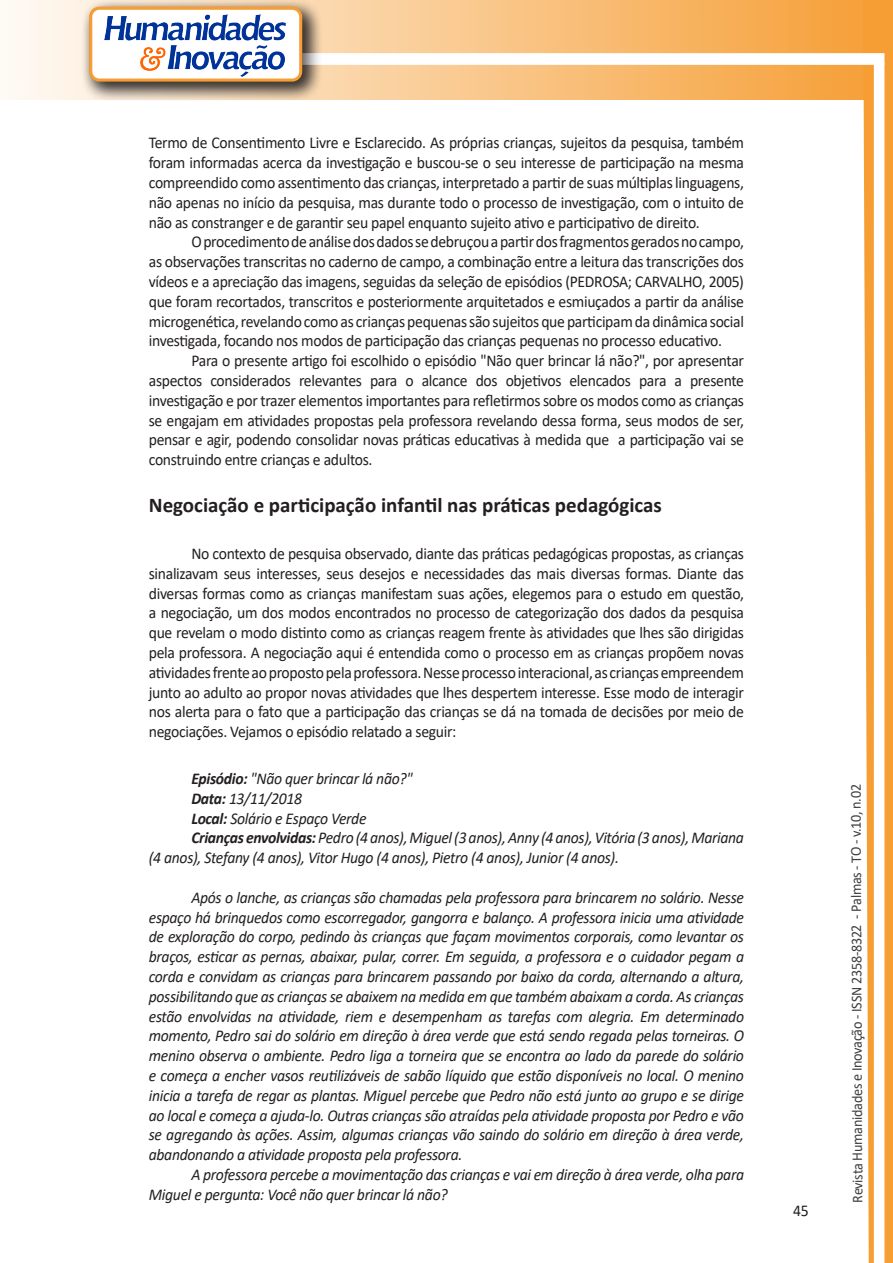
<style>
.page{position:relative;width:893px;height:1263px;background:#fff}
.page>*{position:absolute;margin:0;border:0;box-sizing:border-box;transform-origin:0 0}
.Titulo_2{font:700 21px "Calibri";color:#231f20}
.texto{font:16.5px/19.8px "Calibri";letter-spacing:-.02em;color:#231f20;text-align:justify;scale:.95 1}
.texto-2{font:italic 16.5px/19.8px "Calibri";letter-spacing:-.02em;color:#231f20;scale:.95 1}
.t1{font:15px "Calibri";letter-spacing:-.025em;color:#3e3e3f;scale:.95 1}
.s1{font-weight:700}
</style>
<div class="page">
<svg style="left:5px;top:0;width:858px;height:100px;background:#f9c484"></svg>
<div style="left:302px;top:53px;width:582px;height:12px;background:#fff;border:2px solid #fff"></div>
<svg style="left:863px;top:0;width:30px;height:1263px"></svg>
<div style="left:81px;top:0;width:241px;height:102px;background:#231f20;opacity:.75"></div>
<div style="left:91px;top:8px;width:210px;height:72px;background:#fff;border-radius:9px"></div>
<img style="left:104px;top:14px;width:181px;height:62px">
<div style="left:89px;top:7px;width:213px;height:75px;border:3px solid #f69e34;border-radius:9px"></div>
<p class="texto" style="left:149px;top:133px;width:628px">Termo de Consentimento Livre e Esclarecido. As próprias crianças, sujeitos da pesquisa, também foram informadas acerca da investigação e buscou-se o seu interesse de participação na mesma compreendido como assentimento das crianças, interpretado a partir de suas múltiplas linguagens, não apenas no início da pesquisa, mas durante todo o processo de investigação, com o intuito de não as constranger e de garantir seu papel enquanto sujeito ativo e participativo de direito.</p>
<p class="texto" style="left:149px;top:232px;width:628px;text-indent:43px">O procedimento de análise dos dados se debruçou a partir dos fragmentos gerados no campo, as observações transcritas no caderno de campo, a combinação entre a leitura das transcrições dos vídeos e a apreciação das imagens, seguidas da seleção de episódios (PEDROSA; CARVALHO, 2005) que foram recortados, transcritos e posteriormente arquitetados e esmiuçados a partir da análise microgenética, revelando como as crianças pequenas são sujeitos que participam da dinâmica social investigada, focando nos modos de participação das crianças pequenas no processo educativo.</p>
<p class="texto" style="left:149px;top:350px;width:628px;text-indent:43px">Para o presente artigo foi escolhido o episódio "Não quer brincar lá não?", por apresentar aspectos considerados relevantes para o alcance dos objetivos elencados para a presente investigação e por trazer elementos importantes para refletirmos sobre os modos como as crianças se engajam em atividades propostas pela professora revelando dessa forma, seus modos de ser, pensar e agir, podendo consolidar novas práticas educativas à medida que a participação vai se construindo entre crianças e adultos.</p>
<p class="Titulo_2" style="left:149px;top:490px;width:515px">Negociação e participação infantil nas práticas pedagógicas</p>
<p class="texto" style="left:149px;top:543px;width:628px;text-indent:43px">No contexto de pesquisa observado, diante das práticas pedagógicas propostas, as crianças sinalizavam seus interesses, seus desejos e necessidades das mais diversas formas. Diante das diversas formas como as crianças manifestam suas ações, elegemos para o estudo em questão, a negociação, um dos modos encontrados no processo de categorização dos dados da pesquisa que revelam o modo distinto como as crianças reagem frente às atividades que lhes são dirigidas pela professora. A negociação aqui é entendida como o processo em as crianças propõem novas atividades frente ao proposto pela professora. Nesse processo interacional, as crianças empreendem junto ao adulto ao propor novas atividades que lhes despertem interesse. Esse modo de interagir nos alerta para o fato que a participação das crianças se dá na tomada de decisões por meio de negociações. Vejamos o episódio relatado a seguir:</p>
<p class="texto-2" style="left:191px;top:768px;width:234px"><span class="s1">Episódio:</span> "Não quer brincar lá não?"</p>
<p class="texto-2" style="left:191px;top:788px;width:118px"><span class="s1">Data:</span> 13/11/2018</p>
<p class="texto-2" style="left:191px;top:807px;width:186px"><span class="s1">Local:</span> Solário e Espaço Verde</p>
<p class="texto-2" style="left:149px;top:827px;width:628px;text-indent:43px"><span class="s1">Crianças envolvidas:</span> Pedro (4 anos), Miguel (3 anos), Anny (4 anos), Vitória (3 anos), Mariana (4 anos), Stefany (4 anos), Vitor Hugo (4 anos), Pietro (4 anos), Junior (4 anos).</p>
<p class="texto-2" style="left:149px;top:887px;width:628px;text-align:justify;text-indent:43px">Após o lanche, as crianças são chamadas pela professora para brincarem no solário. Nesse espaço há brinquedos como escorregador, gangorra e balanço. A professora inicia uma atividade de exploração do corpo, pedindo às crianças que façam movimentos corporais, como levantar os braços, esticar as pernas, abaixar, pular, correr. Em seguida, a professora e o cuidador pegam a corda e convidam as crianças para brincarem passando por baixo da corda, alternando a altura, possibilitando que as crianças se abaixem na medida em que também abaixam a corda. As crianças estão envolvidas na atividade, riem e desempenham as tarefas com alegria. Em determinado momento, Pedro sai do solário em direção à área verde que está sendo regada pelas torneiras. O menino observa o ambiente. Pedro liga a torneira que se encontra ao lado da parede do solário e começa a encher vasos reutilizáveis de sabão líquido que estão disponíveis no local. O menino inicia a tarefa de regar as plantas. Miguel percebe que Pedro não está junto ao grupo e se dirige ao local e começa a ajuda-lo. Outras crianças são atraídas pela atividade proposta por Pedro e vão se agregando às ações. Assim, algumas crianças vão saindo do solário em direção à área verde, abandonando a atividade proposta pela professora.</p>
<p class="texto-2" style="left:149px;top:1164px;width:628px;text-indent:43px">A professora percebe a movimentação das crianças e vai em direção à área verde, olha para<br>Miguel e pergunta: Você não quer brincar lá não?</p>
<p class="texto" style="left:793px;top:1200px;width:18px">45</p>
<p class="t1" style="left:846px;top:1203px;width:442px;rotate:-90deg">Revista Humanidades e Inovação - ISSN 2358-8322 - Palmas - TO - v.10, n.02</p>
</div>
